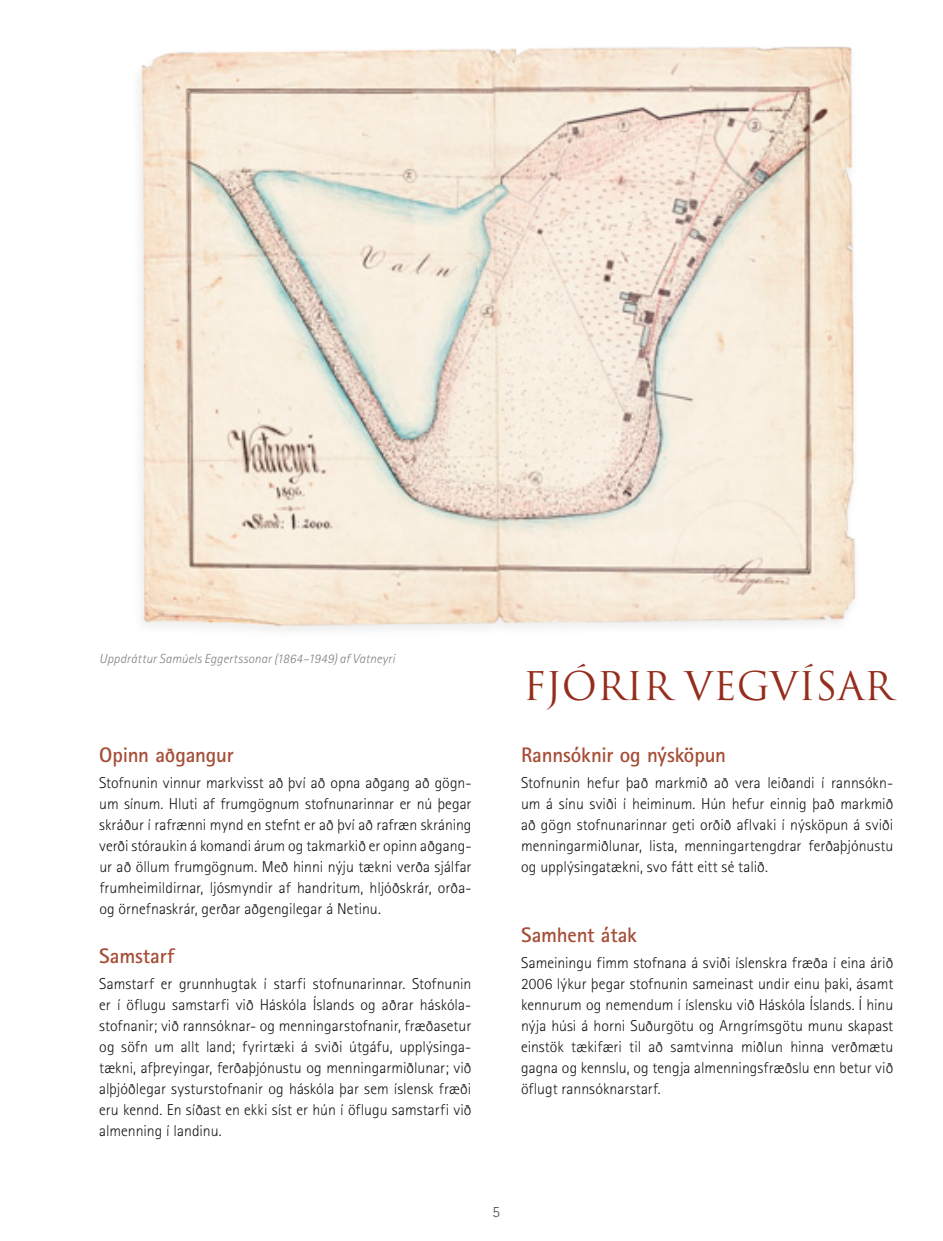
<style>
.page{position:relative;width:943px;height:1241px;background:#fff}
.page>*{position:absolute;margin:0;border:0;box-sizing:border-box;transform-origin:0 0}
.t1{font:38.5px "Trajan";color:#952d1d}
.t2{font:700 21px "Rotis Sans Serif";letter-spacing:-.01em;color:#a54e37}
.t3{font:300 15.75px/21px "Rotis Sans Serif";color:#131413;text-align:justify}
.t4{font:300 15.75px "Rotis Sans Serif";color:#4d4d4c}
.t5{font:italic 300 13.12px "Rotis Sans Serif";letter-spacing:.01em;color:#818181}
</style>
<div class="page">
<img style="left:139px;top:46px;width:717px;height:584px">
<p class="t5" style="left:99px;top:650px;width:297px">Uppdráttur Samúels Eggertssonar (1864–1949) af Vatneyri</p>
<h2 class="t2" style="left:99px;top:741px;width:136px">Opinn aðgangur</h2>
<p class="t3" style="left:99px;top:772px;width:374px;text-align:left">Stofnunin vinnur markvisst að því að opna aðgang að gögn&shy;um sínum. Hluti af frumgögnum stofnunarinnar er nú þegar skráður í rafrænni mynd en stefnt er að því að rafræn skráning verði stóraukin á komandi árum og takmarkið er opinn aðgang&shy;ur að öllum frumgögnum. Með hinni nýju tækni verða sjálfar frumheimildirnar, ljósmyndir af handritum, hljóðskrár, orða&shy;og örnefnaskrár, gerðar aðgengilegar á Netinu.</p>
<h2 class="t2" style="left:99px;top:942px;width:77px">Samstarf</h2>
<p class="t3" style="left:99px;top:973px;width:374px">Samstarf er grunnhugtak í starfi stofnunarinnar. Stofnunin er í öflugu samstarfi við Háskóla Íslands og aðrar háskóla&shy;stofnanir; við rannsóknar- og menningarstofnanir, fræðasetur og söfn um allt land; fyrirtæki á sviði útgáfu, upplýsinga&shy;tækni, afþreyingar, ferðaþjónustu og menningarmiðlunar; við alþjóðlegar systurstofnanir og háskóla þar sem íslensk fræði eru kennd. En síðast en ekki síst er hún í öflugu samstarfi við almenning í landinu.</p>
<h1 class="t1" style="left:523px;top:662px;width:372px">FJÓRIR VEGVÍSAR</h1>
<h2 class="t2" style="left:521px;top:741px;width:206px">Rannsóknir og nýsköpun</h2>
<p class="t3" style="left:521px;top:772px;width:374px">Stofnunin hefur það markmið að vera leiðandi í rannsókn&shy;um á sínu sviði í heiminum. Hún hefur einnig það markmið að gögn stofnunarinnar geti orðið aflvaki í nýsköpun á sviði menningarmiðlunar, lista, menningartengdrar ferðaþjónustu og upplýsingatækni, svo fátt eitt sé talið.</p>
<h2 class="t2" style="left:521px;top:921px;width:117px">Samhent átak</h2>
<p class="t3" style="left:521px;top:952px;width:374px">Sameiningu fimm stofnana á sviði íslenskra fræða í eina árið 2006 lýkur þegar stofnunin sameinast undir einu þaki, ásamt kennurum og nemendum í íslensku við Háskóla Íslands. Í hinu nýja húsi á horni Suðurgötu og Arngrímsgötu munu skapast einstök tækifæri til að samtvinna miðlun hinna verðmætu gagna og kennslu, og tengja almenningsfræðslu enn betur við öflugt rannsóknarstarf.</p>
<p class="t4" style="left:492px;top:1201px;width:9px">5</p>
</div>
